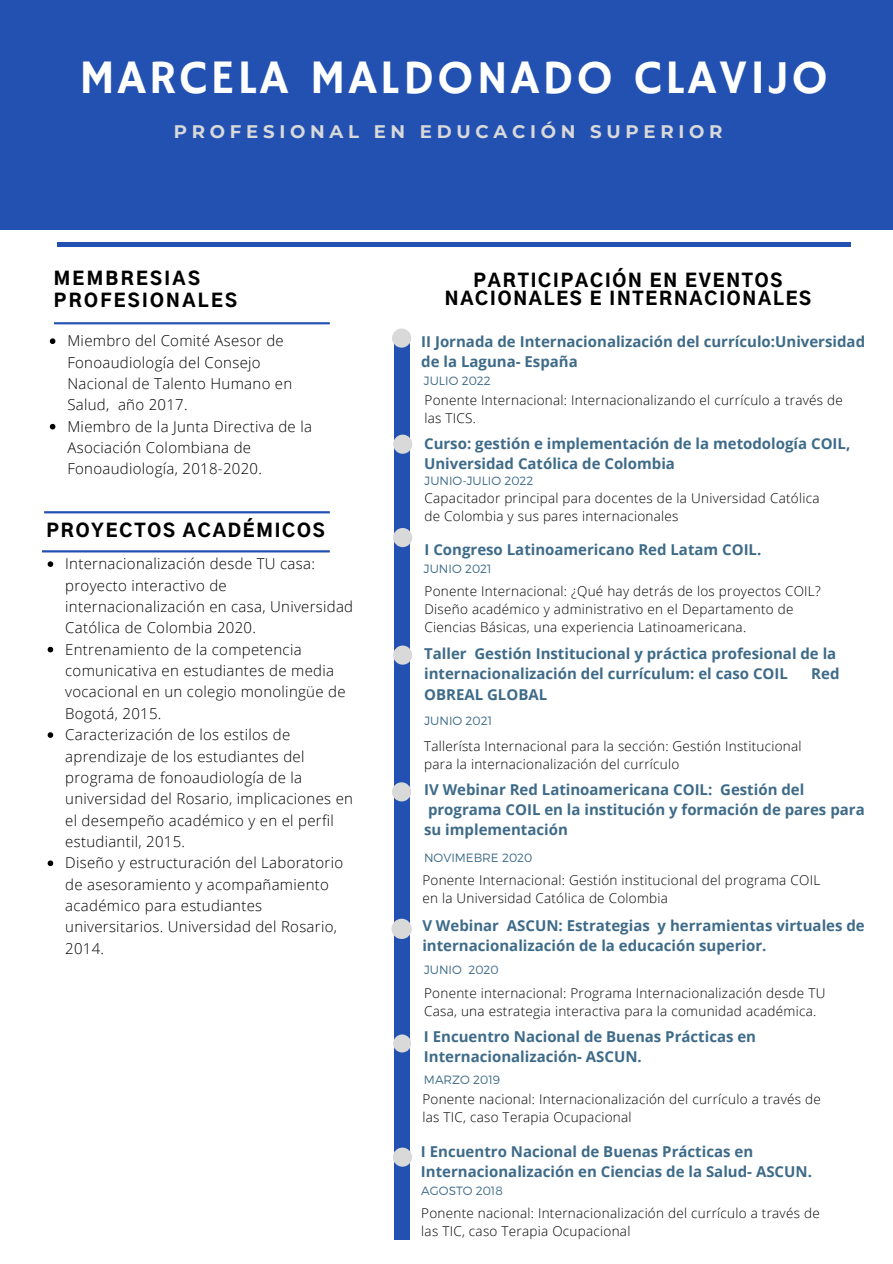
<style>
.page{position:relative;width:893px;height:1264px;background:#fff}
.page>*{position:absolute;margin:0;border:0;box-sizing:border-box;transform-origin:0 0}
.t1{font:48px "Hammersmith One";letter-spacing:.06em;color:#fff}
.t2{font:700 18.15px "Montserrat";letter-spacing:.26em;color:#d9d9d9}
.t3{font:900 18px/18px "Gothic A1";letter-spacing:.1em;color:#000;text-align:center}
.t4{font:900 18px/22.5px "Gothic A1";letter-spacing:.13em;color:#000}
.t5{font:300 15px/21.3px "Open Sans";letter-spacing:.02em;color:#000}
.t6{font:700 15px/20.2px "Open Sans";color:#3e6b89}
.t7{font:300 13.5px/18px "Open Sans";letter-spacing:.02em;color:#000}
.t8{font:300 12px "Montserrat";color:#3e6b89}
</style>
<div class="page">
<div style="left:0;top:0;width:892px;height:230px;background:#2251b2"></div>
<div style="left:57px;top:242px;width:793px;height:5px;background:#2251b2"></div>
<div style="left:394px;top:333px;width:15px;height:906px;background:#2251b2"></div>
<svg style="left:54px;top:322px;width:275px;height:2px"></svg>
<div style="left:393px;top:1147px;width:19px;height:19px;background:#d9d9d9;border-radius:50%"></div>
<svg style="left:50px;top:338px;width:5px;height:6px"></svg>
<svg style="left:50px;top:424px;width:5px;height:5px"></svg>
<svg style="left:42px;top:550px;width:287px;height:2px"></svg>
<svg style="left:44px;top:511px;width:285px;height:2px"></svg>
<svg style="left:48px;top:561px;width:5px;height:6px"></svg>
<svg style="left:48px;top:646px;width:5px;height:6px"></svg>
<svg style="left:48px;top:732px;width:5px;height:6px"></svg>
<svg style="left:48px;top:860px;width:5px;height:6px"></svg>
<div style="left:393px;top:1034px;width:18px;height:18px;background:#d9d9d9;border-radius:50%"></div>
<div style="left:391px;top:918px;width:21px;height:21px;background:#d9d9d9;border-radius:50%"></div>
<div style="left:393px;top:528px;width:19px;height:19px;background:#d9d9d9;border-radius:50%"></div>
<div style="left:392px;top:782px;width:19px;height:19px;background:#d9d9d9;border-radius:50%"></div>
<div style="left:393px;top:434px;width:19px;height:20px;background:#d9d9d9;border-radius:50%"></div>
<div style="left:392px;top:328px;width:19px;height:19px;background:#d9d9d9;border-radius:50%"></div>
<div style="left:393px;top:645px;width:19px;height:19px;background:#d9d9d9;border-radius:50%"></div>
<p class="t1" style="left:79px;top:50px;width:750px">MARCELA MALDONADO CLAVIJO</p>
<p class="t2" style="left:174px;top:120px;width:550px">PROFESIONAL EN EDUCACIÓN SUPERIOR</p>
<p class="t4" style="left:54px;top:268px;width:185px">MEMBRESIAS<br>PROFESIONALES</p>
<p class="t5" style="left:67px;top:330px;width:226px">Miembro del Comité Asesor de<br>Fonoaudiología del Consejo<br>Nacional de Talento Humano en<br>Salud, año 2017.</p>
<p class="t5" style="left:67px;top:415px;width:246px">Miembro de la Junta Directiva de la<br>Asociación Colombiana de<br>Fonoaudiología, 2018-2020.</p>
<p class="t3" style="left:46px;top:523px;width:280px">PROYECTOS ACADÉMICOS</p>
<p class="t5" style="left:65px;top:552px;width:289px">Internacionalización desde TU casa: proyecto interactivo de internacionalización en casa, Universidad Católica de Colombia 2020.</p>
<p class="t5" style="left:65px;top:638px;width:282px">Entrenamiento de la competencia comunicativa en estudiantes de media vocacional en un colegio monolingüe de<br>Bogotá, 2015.</p>
<p class="t5" style="left:65px;top:723px;width:289px">Caracterización de los estilos de aprendizaje de los estudiantes del programa de fonoaudiología de la universidad del Rosario, implicaciones en el desempeño académico y en el perfil estudiantil, 2015.</p>
<p class="t5" style="left:65px;top:851px;width:279px">Diseño y estructuración del Laboratorio de asesoramiento y acompañamiento académico para estudiantes universitarios. Universidad del Rosario,<br>2014.</p>
<p class="t3" style="left:445px;top:272px;width:368px">PARTICIPACIÓN EN EVENTOS<br>NACIONALES E INTERNACIONALES</p>
<p class="t6" style="left:421px;top:331px;width:445px">II Jornada de Internacionalización del currículo:Universidad de la Laguna- España</p>
<p class="t8" style="left:424px;top:373px;width:68px">JULIO 2022</p>
<p class="t7" style="left:424px;top:390px;width:420px">Ponente Internacional: Internacionalizando el currículo a través de las TICS.</p>
<p class="t6" style="left:424px;top:433px;width:428px">Curso: gestión e implementación de la metodología COIL,<br>Universidad Católica de Colombia</p>
<p class="t8" style="left:424px;top:473px;width:110px">JUNIO-JULIO 2022</p>
<p class="t7" style="left:424px;top:489px;width:396px">Capacitador principal para docentes de la Universidad Católica de Colombia y sus pares internacionales</p>
<p class="t6" style="left:424px;top:539px;width:338px">I Congreso Latinoamericano Red Latam COIL.</p>
<p class="t8" style="left:424px;top:560px;width:69px">JUNIO 2021</p>
<p class="t7" style="left:424px;top:581px;width:398px">Ponente Internacional: ¿Qué hay detrás de los proyectos COIL?<br>Diseño académico y administrativo en el Departamento de<br>Ciencias Básicas, una experiencia Latinoamericana.</p>
<p class="t6" style="left:424px;top:643px;width:414px">Taller Gestión Institucional y práctica profesional de la internacionalización del currículum: el caso COIL</p>
<p class="t6" style="left:811px;top:663px;width:30px">Red</p>
<p class="t6" style="left:424px;top:683px;width:125px">OBREAL GLOBAL</p>
<p class="t8" style="left:424px;top:712px;width:69px">JUNIO 2021</p>
<p class="t7" style="left:424px;top:736px;width:379px">Tallerísta Internacional para la sección: Gestión Institucional para la internacionalización del currículo</p>
<p class="t6" style="left:424px;top:779px;width:442px">IV Webinar Red Latinoamericana COIL: Gestión del programa COIL en la institución y formación de pares para su implementación</p>
<p class="t7" style="left:422px;top:870px;width:399px">Ponente Internacional: Gestión institucional del programa COIL en la Universidad Católica de Colombia</p>
<p class="t8" style="left:424px;top:849px;width:110px">NOVIMEBRE 2020</p>
<p class="t6" style="left:422px;top:915px;width:444px">V Webinar ASCUN: Estrategias y herramientas virtuales de internacionalización de la educación superior.</p>
<p class="t7" style="left:424px;top:984px;width:403px">Ponente internacional: Programa Internacionalización desde TU<br>Casa, una estrategia interactiva para la comunidad académica.</p>
<p class="t8" style="left:424px;top:962px;width:76px">JUNIO 2020</p>
<p class="t6" style="left:424px;top:1025px;width:333px">I Encuentro Nacional de Buenas Prácticas en<br>Internacionalización- ASCUN.</p>
<p class="t8" style="left:424px;top:1072px;width:78px">MARZO 2019</p>
<p class="t7" style="left:422px;top:1089px;width:400px">Ponente nacional: Internacionalización del currículo a través de las TIC, caso Terapia Ocupacional</p>
<p class="t6" style="left:421px;top:1140px;width:392px">I Encuentro Nacional de Buenas Prácticas en<br>Internacionalización en Ciencias de la Salud- ASCUN.</p>
<p class="t8" style="left:421px;top:1183px;width:83px">AGOSTO 2018</p>
<p class="t7" style="left:421px;top:1203px;width:400px">Ponente nacional: Internacionalización del currículo a través de las TIC, caso Terapia Ocupacional</p>
</div>
